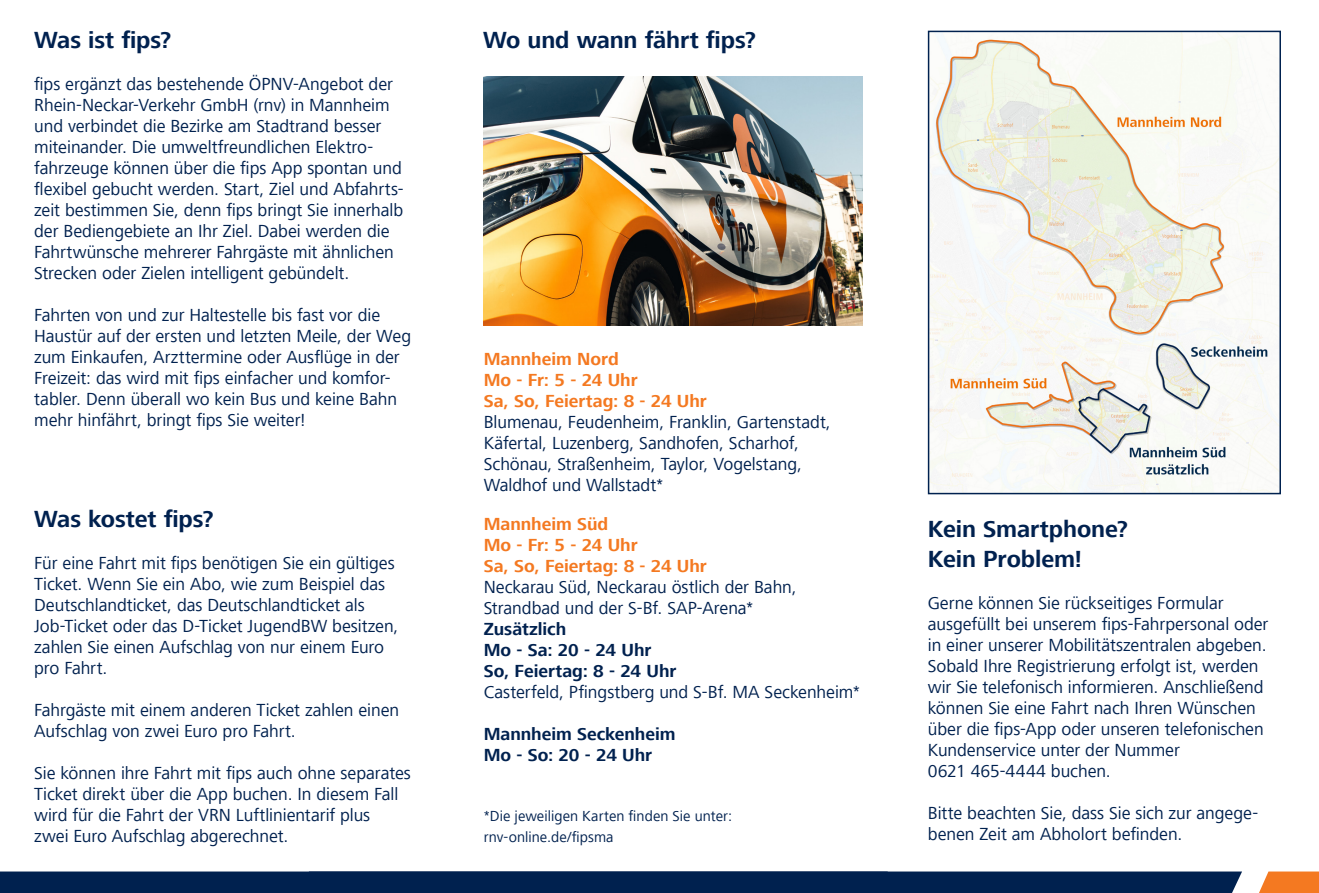
<style>
.page{position:relative;width:1319px;height:893px;background:#fff}
.page>*{position:absolute;margin:0;border:0;box-sizing:border-box;transform-origin:0 0}
.Einf__Abs{font:700 24px/30px "Frutiger Next LTCE";letter-spacing:-.005em;color:#00214f}
.Einf__Abs-2{font:18px/21px "Frutiger Next LTCE";letter-spacing:-.005em;color:#00214f}
.Einf__Abs-3{font:700 18px/21px "Frutiger Next LTCE";color:#00214f}
.Einf__Abs-4{font:700 18px/21px "Frutiger Next LTCE";letter-spacing:-.005em;color:#f47921}
.Einf__Abs-5{font:15px/21px "Frutiger Next LTCE";letter-spacing:.005em;color:#00214f}
.s1{font-weight:700;color:#f47921}
</style>
<div class="page">
<svg style="left:1259px;top:871px;width:59px;height:22px"></svg>
<div style="left:0;top:871px;width:1241px;height:22px;background:#00214f"></div>
<img style="left:930px;top:34px;width:347px;height:457px">
<div style="left:927px;top:31px;width:353px;height:463px;border:2px solid #00214f"></div>
<img style="left:483px;top:77px;width:379px;height:248px">
<p class="Einf__Abs" style="left:34px;top:26px;width:139px">Was ist fips?</p>
<p class="Einf__Abs-2" style="left:34px;top:74px;width:371px">fips ergänzt das bestehende ÖPNV-Angebot der Rhein-Neckar-Verkehr GmbH (rnv) in Mannheim und verbindet die Bezirke am Stadtrand besser miteinander. Die umweltfreundlichen Elektro&shy;fahrzeuge können über die fips App spontan und flexibel gebucht werden. Start, Ziel und Abfahrts&shy;zeit bestimmen Sie, denn fips bringt Sie innerhalb der Bediengebiete an Ihr Ziel. Dabei werden die Fahrtwünsche mehrerer Fahrgäste mit ähnlichen Strecken oder Zielen intelligent gebündelt.</p>
<p class="Einf__Abs-2" style="left:34px;top:305px;width:378px">Fahrten von und zur Haltestelle bis fast vor die Haustür auf der ersten und letzten Meile, der Weg zum Einkaufen, Arzttermine oder Ausflüge in der Freizeit: das wird mit fips einfacher und komfor&shy;tabler. Denn überall wo kein Bus und keine Bahn mehr hinfährt, bringt fips Sie weiter!</p>
<p class="Einf__Abs" style="left:34px;top:504px;width:181px">Was kostet fips?</p>
<p class="Einf__Abs-2" style="left:34px;top:552px;width:365px">Für eine Fahrt mit fips benötigen Sie ein gültiges Ticket. Wenn Sie ein Abo, wie zum Beispiel das Deutschlandticket, das Deutschlandticket als Job-Ticket oder das D-Ticket JugendBW besitzen, zahlen Sie einen Aufschlag von nur einem Euro pro Fahrt.</p>
<p class="Einf__Abs-2" style="left:34px;top:699px;width:366px">Fahrgäste mit einem anderen Ticket zahlen einen<br>Aufschlag von zwei Euro pro Fahrt.</p>
<p class="Einf__Abs-2" style="left:34px;top:762px;width:378px">Sie können ihre Fahrt mit fips auch ohne separates Ticket direkt über die App buchen. In diesem Fall wird für die Fahrt der VRN Luftlinientarif plus<br>zwei Euro Aufschlag abgerechnet.</p>
<p class="Einf__Abs" style="left:483px;top:26px;width:274px">Wo und wann fährt fips?</p>
<p class="Einf__Abs-4" style="left:483px;top:349px;width:136px">Mannheim Nord</p>
<p class="Einf__Abs-4" style="left:483px;top:370px;width:155px">Mo - Fr: 5 - 24 Uhr</p>
<p class="Einf__Abs-4" style="left:483px;top:391px;width:224px">Sa, So, Feiertag: 8 - 24 Uhr</p>
<p class="Einf__Abs-2" style="left:483px;top:412px;width:348px">Blumenau, Feudenheim, Franklin, Gartenstadt, Käfertal, Luzenberg, Sandhofen, Scharhof, Schönau, Straßenheim, Taylor, Vogelstang, Waldhof und Wallstadt*</p>
<p class="Einf__Abs-4" style="left:483px;top:514px;width:155px">Mannheim Süd<br>Mo - Fr: 5 - 24 Uhr</p>
<p class="Einf__Abs-2" style="left:483px;top:556px;width:314px"><span class="s1">Sa, So, Feiertag: 8 - 24 Uhr<br></span>Neckarau Süd, Neckarau östlich der Bahn,<br>Strandbad und der S-Bf. SAP-Arena*</p>
<p class="Einf__Abs-3" style="left:483px;top:619px;width:169px">Zusätzlich<br>Mo - Sa: 20 - 24 Uhr</p>
<p class="Einf__Abs-3" style="left:483px;top:661px;width:194px">So, Feiertag: 8 - 24 Uhr</p>
<p class="Einf__Abs-2" style="left:483px;top:682px;width:378px">Casterfeld, Pfingstberg und S-Bf. MA Seckenheim*</p>
<p class="Einf__Abs-3" style="left:483px;top:724px;width:193px">Mannheim Seckenheim<br>Mo - So: 20 - 24 Uhr</p>
<p class="Einf__Abs-5" style="left:483px;top:805px;width:250px">*Die jeweiligen Karten finden Sie unter: rnv-online.de/fipsma</p>
<p class="Einf__Abs" style="left:927px;top:515px;width:202px">Kein Smartphone?<br>Kein Problem!</p>
<p class="Einf__Abs-2" style="left:927px;top:593px;width:342px">Gerne können Sie rückseitiges Formular ausgefüllt bei unserem fips-Fahrpersonal oder in einer unserer Mobilitätszentralen abgeben.<br>Sobald Ihre Registrierung erfolgt ist, werden wir Sie telefonisch informieren. Anschließend können Sie eine Fahrt nach Ihren Wünschen über die fips-App oder unseren telefonischen Kundenservice unter der Nummer<br>0621 465-4444 buchen.</p>
<p class="Einf__Abs-2" style="left:927px;top:803px;width:332px">Bitte beachten Sie, dass Sie sich zur angege&shy;benen Zeit am Abholort befinden.</p>
</div>
